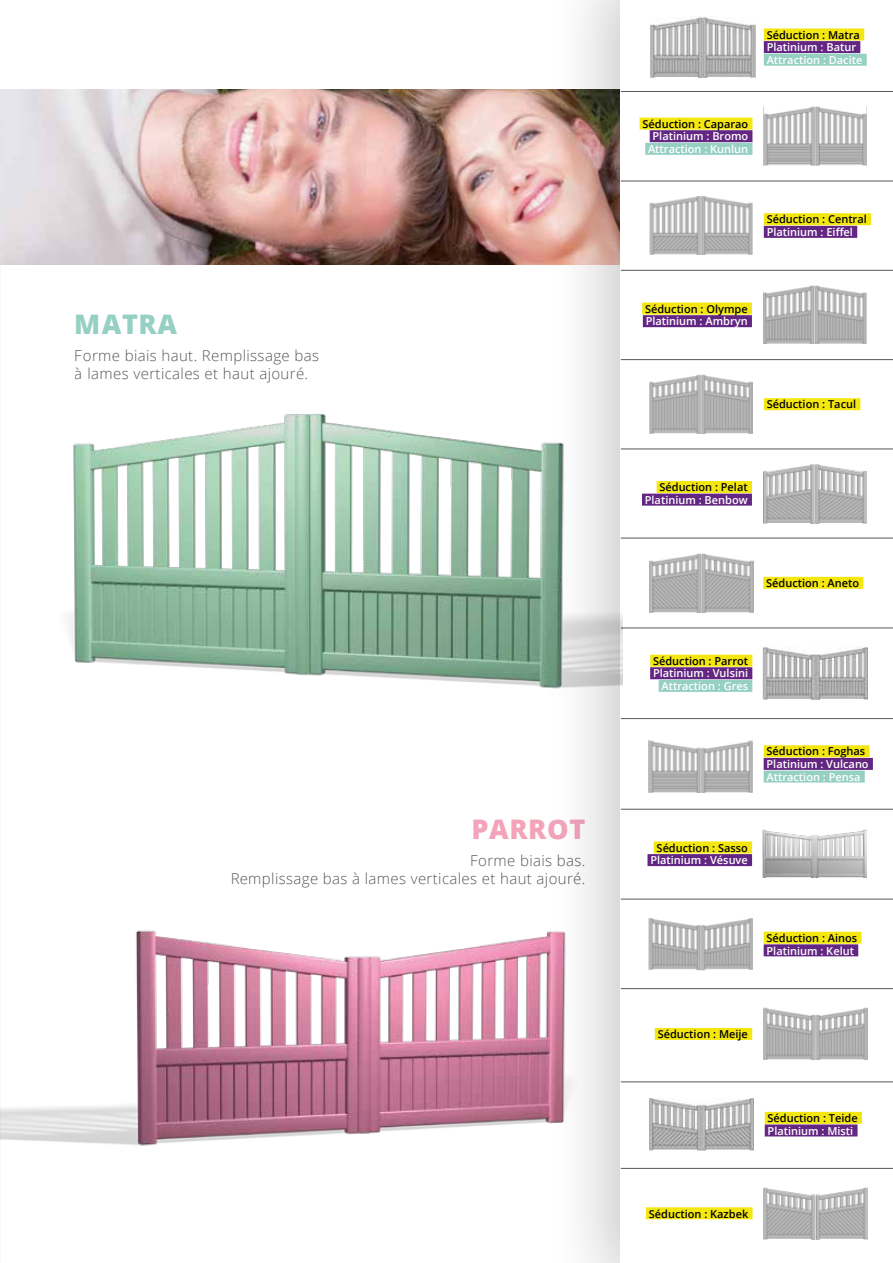
<style>
.page{position:relative;width:893px;height:1263px;background:#fff}
.page>*{position:absolute;margin:0;border:0;box-sizing:border-box;transform-origin:0 0}
.t1{font:800 27px "Open Sans";letter-spacing:.025em;color:#f3a4ba}
.t2{font:800 27px "Open Sans";letter-spacing:.025em;color:#96d0c3}
.t3{font:300 15px/18px "Open Sans";letter-spacing:.025em;color:#575756}
.t4{font:600 10.95px/12.6px "Open Sans";color:#fff}
.t5{font:600 10.95px "Open Sans";color:#000}
</style>
<div class="page">
<img style="left:0;top:89px;width:544px;height:176px">
<div style="left:544px;top:0;width:349px;height:1263px;background:#000;opacity:.21"></div>
<div style="left:621px;top:0;width:272px;height:1263px;background:#fff"></div>
<img style="left:0;top:783px;width:602px;height:426px">
<img style="left:67px;top:372px;width:556px;height:389px">
<hr style="left:621px;top:91px;width:272px;height:1px;background:#575756">
<hr style="left:621px;top:181px;width:272px;height:1px;background:#575756">
<hr style="left:621px;top:359px;width:272px;height:1px;background:#575756">
<hr style="left:621px;top:270px;width:272px;height:1px;background:#575756">
<hr style="left:621px;top:449px;width:272px;height:1px;background:#575756">
<hr style="left:621px;top:538px;width:272px;height:1px;background:#575756">
<img style="left:763px;top:647px;width:104px;height:52px">
<img style="left:649px;top:1098px;width:105px;height:52px">
<img style="left:650px;top:17px;width:106px;height:60px">
<img style="left:649px;top:918px;width:104px;height:52px">
<img style="left:763px;top:286px;width:103px;height:58px">
<img style="left:763px;top:464px;width:103px;height:59px">
<div style="left:764px;top:28px;width:100px;height:12px;background:#f4e70f"></div>
<div style="left:764px;top:41px;width:96px;height:12px;background:#632682"></div>
<div style="left:764px;top:54px;width:103px;height:12px;background:#96d0c3"></div>
<div style="left:650px;top:655px;width:102px;height:12px;background:#f4e70f"></div>
<div style="left:650px;top:667px;width:102px;height:12px;background:#632682"></div>
<div style="left:659px;top:680px;width:93px;height:12px;background:#96d0c3"></div>
<div style="left:764px;top:932px;width:97px;height:12px;background:#f4e70f"></div>
<div style="left:764px;top:944px;width:94px;height:12px;background:#632682"></div>
<div style="left:765px;top:1112px;width:97px;height:12px;background:#f4e70f"></div>
<div style="left:765px;top:1124px;width:92px;height:12px;background:#632682"></div>
<div style="left:642px;top:303px;width:110px;height:12px;background:#f4e70f"></div>
<div style="left:643px;top:315px;width:109px;height:12px;background:#632682"></div>
<div style="left:657px;top:481px;width:95px;height:12px;background:#f4e70f"></div>
<div style="left:642px;top:494px;width:110px;height:12px;background:#632682"></div>
<img style="left:764px;top:107px;width:103px;height:59px">
<div style="left:640px;top:118px;width:112px;height:12px;background:#f4e70f"></div>
<div style="left:650px;top:130px;width:102px;height:12px;background:#632682"></div>
<div style="left:645px;top:143px;width:107px;height:12px;background:#96d0c3"></div>
<img style="left:650px;top:196px;width:102px;height:59px">
<div style="left:764px;top:213px;width:107px;height:12px;background:#f4e70f"></div>
<div style="left:764px;top:226px;width:93px;height:12px;background:#632682"></div>
<img style="left:649px;top:375px;width:103px;height:59px">
<div style="left:764px;top:398px;width:96px;height:12px;background:#f4e70f"></div>
<img style="left:763px;top:830px;width:104px;height:48px">
<img style="left:649px;top:553px;width:104px;height:59px">
<img style="left:764px;top:1008px;width:103px;height:52px">
<div style="left:654px;top:841px;width:98px;height:12px;background:#f4e70f"></div>
<div style="left:647px;top:854px;width:105px;height:12px;background:#632682"></div>
<div style="left:763px;top:577px;width:100px;height:12px;background:#f4e70f"></div>
<div style="left:655px;top:1028px;width:97px;height:12px;background:#f4e70f"></div>
<hr style="left:621px;top:628px;width:272px;height:1px;background:#575756">
<hr style="left:621px;top:718px;width:272px;height:1px;background:#575756">
<hr style="left:621px;top:809px;width:272px;height:1px;background:#575756">
<hr style="left:621px;top:899px;width:272px;height:1px;background:#575756">
<hr style="left:621px;top:988px;width:272px;height:1px;background:#575756">
<hr style="left:621px;top:1168px;width:272px;height:1px;background:#575756">
<hr style="left:621px;top:1081px;width:272px;height:1px;background:#575756">
<img style="left:649px;top:741px;width:103px;height:52px">
<div style="left:764px;top:745px;width:105px;height:12px;background:#f4e70f"></div>
<div style="left:764px;top:758px;width:109px;height:12px;background:#632682"></div>
<div style="left:764px;top:770px;width:101px;height:12px;background:#96d0c3"></div>
<img style="left:763px;top:1187px;width:104px;height:52px">
<div style="left:646px;top:1207px;width:107px;height:12px;background:#f4e70f"></div>
<h1 class="t2" style="left:75px;top:304px;width:104px">MATRA</h1>
<h2 class="t3" style="left:75px;top:346px;width:246px">Forme biais haut. Remplissage bas à lames verticales et haut ajouré.</h2>
<h1 class="t1" style="left:471px;top:809px;width:116px">PARROT</h1>
<h2 class="t3" style="left:230px;top:851px;width:357px;text-align:right">Forme biais bas.<br>Remplissage bas à lames verticales et haut ajouré.</h2>
<p class="t5" style="left:767px;top:27px;width:95px">Séduction : Matra</p>
<p class="t4" style="left:767px;top:41px;width:97px">Platinium : Batur<br>Attraction : Dacite</p>
<p class="t5" style="left:642px;top:116px;width:107px">Séduction : Caparao</p>
<p class="t4" style="left:648px;top:130px;width:102px;text-align:center">Platinium : Bromo<br>Attraction : Kunlun</p>
<p class="t5" style="left:767px;top:212px;width:102px">Séduction : Central</p>
<p class="t4" style="left:767px;top:226px;width:88px">Platinium : Eiffel</p>
<p class="t5" style="left:645px;top:301px;width:104px">Séduction : Olympe</p>
<p class="t4" style="left:646px;top:315px;width:103px">Platinium : Ambryn</p>
<p class="t5" style="left:767px;top:397px;width:91px">Séduction : Tacul</p>
<p class="t5" style="left:659px;top:480px;width:90px">Séduction : Pelat</p>
<p class="t4" style="left:645px;top:493px;width:104px">Platinium : Benbow</p>
<p class="t5" style="left:766px;top:575px;width:94px">Séduction : Aneto</p>
<p class="t5" style="left:653px;top:653px;width:97px">Séduction : Parrot</p>
<p class="t4" style="left:653px;top:667px;width:97px;text-align:right">Platinium : Vulsini<br>Attraction : Gres</p>
<p class="t5" style="left:766px;top:744px;width:100px">Séduction : Foghas</p>
<p class="t4" style="left:766px;top:758px;width:104px">Platinium : Vulcano<br>Attraction : Pensa</p>
<p class="t5" style="left:657px;top:840px;width:93px">Séduction : Sasso</p>
<p class="t4" style="left:650px;top:854px;width:99px">Platinium : Vésuve</p>
<p class="t5" style="left:766px;top:930px;width:92px">Séduction : Ainos</p>
<p class="t4" style="left:766px;top:944px;width:89px">Platinium : Kelut</p>
<p class="t5" style="left:658px;top:1027px;width:92px">Séduction : Meije</p>
<p class="t5" style="left:768px;top:1110px;width:92px">Séduction : Teide</p>
<p class="t4" style="left:768px;top:1124px;width:87px">Platinium : Misti</p>
<p class="t5" style="left:649px;top:1206px;width:101px">Séduction : Kazbek</p>
</div>
